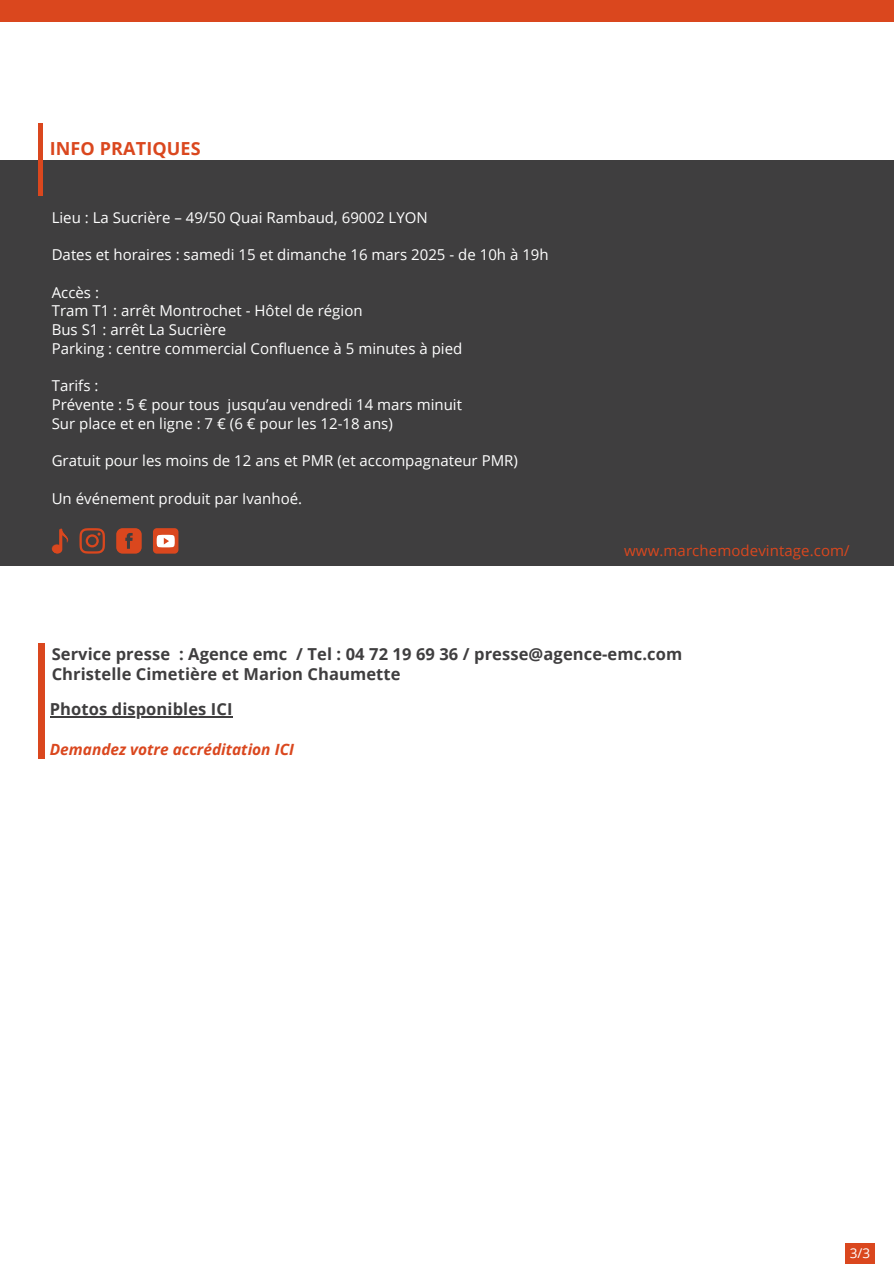
<style>
.page{position:relative;width:894px;height:1264px;background:#fff}
.page>*{position:absolute;margin:0;border:0;box-sizing:border-box;transform-origin:0 0}
.t1{font:700 18px "Open Sans";letter-spacing:.005em;color:#da471e}
.t2{font:700 16.5px/19.2px "Open Sans";letter-spacing:.005em;color:#3f3e3f}
.t3{font:italic 700 15.45px "Open Sans";color:#da471e}
.t4{font:15px/18.8px "Open Sans";color:#fff}
.t5{font:15px "Open Sans";letter-spacing:.005em;color:#da471e}
.t6{font:13.5px "Open Sans";color:#fff}
</style>
<div class="page">
<div style="left:0;top:0;width:893px;height:22px;background:#da471e"></div>
<div style="left:0;top:160px;width:893px;height:405px;background:#3f3e3f"></div>
<div style="left:845px;top:1242px;width:30px;height:21px;background:#da471e"></div>
<div style="left:38px;top:643px;width:7px;height:116px;background:#da471e"></div>
<hr style="left:38px;top:123px;width:4px;height:73px;background:#da471e">
<svg style="left:79px;top:528px;width:26px;height:25px"></svg>
<svg style="left:116px;top:528px;width:26px;height:25px"></svg>
<svg style="left:52px;top:528px;width:16px;height:25px"></svg>
<div style="left:153px;top:528px;width:25px;height:25px;background:#da471e;border-radius:4px"></div>
<svg style="left:157px;top:535px;width:18px;height:12px"></svg>
<hr style="left:50px;top:716px;width:182px;height:1px;background:#3f3e3f">
<h4 class="t1" style="left:50px;top:136px;width:152px">INFO PRATIQUES</h4>
<h1 class="t4" style="left:52px;top:207px;width:377px">Lieu : La Sucrière – 49/50 Quai Rambaud, 69002 LYON</h1>
<h4 class="t4" style="left:52px;top:245px;width:498px">Dates et horaires : samedi 15 et dimanche 16 mars 2025 - de 10h à 19h</h4>
<h4 class="t4" style="left:52px;top:282px;width:412px">Accès :<br>Tram T1 : arrêt Montrochet - Hôtel de région<br>Bus S1 : arrêt La Sucrière<br>Parking : centre commercial Confluence à 5 minutes à pied</h4>
<h4 class="t4" style="left:52px;top:376px;width:412px">Tarifs :<br>Prévente : 5 € pour tous jusqu’au vendredi 14 mars minuit<br>Sur place et en ligne : 7 € (6 € pour les 12-18 ans)</h4>
<h4 class="t4" style="left:52px;top:451px;width:467px">Gratuit pour les moins de 12 ans et PMR (et accompagnateur PMR)</h4>
<h4 class="t4" style="left:52px;top:488px;width:252px">Un événement produit par Ivanhoé.</h4>
<p class="t5" style="left:624px;top:539px;width:227px">www.marchemodevintage.com/</p>
<p class="t2" style="left:52px;top:644px;width:632px">Service presse : Agence emc / Tel : 04 72 19 69 36 / presse@agence-emc.com<br>Christelle Cimetière et Marion Chaumette</p>
<p class="t2" style="left:50px;top:699px;width:184px">Photos disponibles ICI</p>
<h4 class="t3" style="left:50px;top:738px;width:246px">Demandez votre accréditation ICI</h4>
<p class="t6" style="left:849px;top:1242px;width:22px">3/3</p>
</div>
